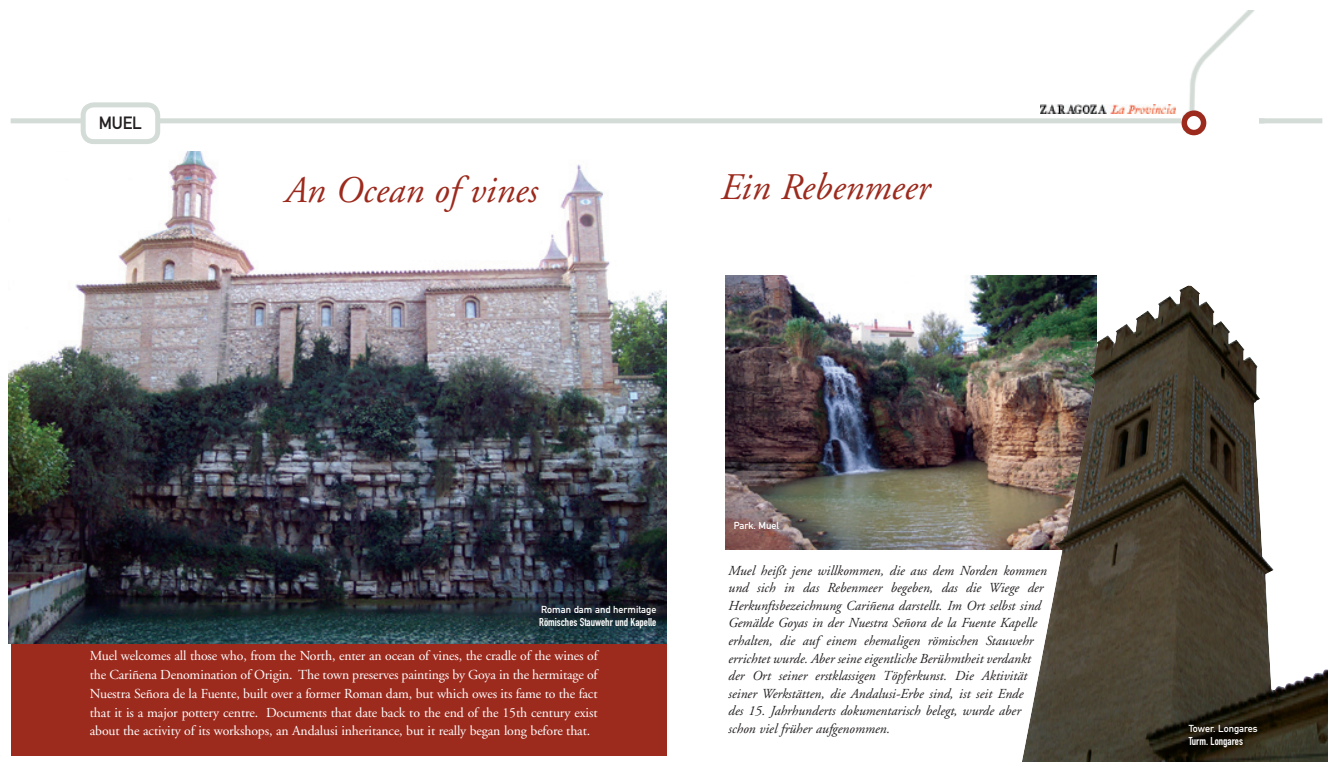
<style>
.page{position:relative;width:1333px;height:766px;background:#fff}
.page>*{position:absolute;margin:0;border:0;box-sizing:border-box;transform-origin:0 0}
.t1{font:italic 37.5px "Adobe Garamond";color:#9c2a1d}
.t2{font:17.5px "DIN Mittelschrift";color:#231f20}
.t3{font:italic 13.75px/17.5px "Adobe Garamond";color:#231f20}
.t4{font:13.75px/18.8px "Adobe Garamond";letter-spacing:-.01em;color:#fff;text-align:justify}
.t5{font:11.25px "DIN Engschrift";color:#fff}
.t6{font:10px "DIN Mittelschrift";color:#fff}
</style>
<div class="page">
<div style="left:11px;top:422px;width:655px;height:333px;background:#9c2a1d"></div>
<img style="left:8px;top:151px;width:658px;height:492px">
<div style="left:11px;top:118px;width:1311px;height:5px;background:#d4dcd7"></div>
<img style="left:1181px;top:11px;width:77px;height:124px">
<div style="left:1184px;top:113px;width:19px;height:19px;background:#fff;border-radius:50%"></div>
<div style="left:1181px;top:110px;width:25px;height:25px;border:6px solid #9c2a1d;border-radius:50%"></div>
<img style="left:726px;top:275px;width:369px;height:274px">
<img style="left:1006px;top:285px;width:321px;height:475px">
<img style="left:1040px;top:105px;width:135px;height:8px">
<div style="left:83px;top:105px;width:75px;height:36px;background:#fff;border-radius:11px"></div>
<div style="left:81px;top:102px;width:79px;height:42px;border:5px solid #d4dcd7;border-radius:11px"></div>
<p class="t2" style="left:99px;top:112px;width:44px">MUEL</p>
<p class="t1" style="left:283px;top:170px;width:254px">An Ocean of vines</p>
<p class="t1" style="left:719px;top:167px;width:211px">Ein Rebenmeer</p>
<p class="t6" style="left:733px;top:520px;width:47px">Park. Muel</p>
<p class="t6" style="left:541px;top:603px;width:117px">Roman dam and hermitage</p>
<p class="t5" style="left:539px;top:615px;width:119px">Römisches Stauwehr und Kapelle</p>
<p class="t4" style="left:90px;top:646px;width:509px">Muel welcomes all those who, from the North, enter an ocean of vines, the cradle of the wines of the Cariñena Denomination of Origin. The town preserves paintings by Goya in the hermitage of Nuestra Señora de la Fuente, built over a former Roman dam, but which owes its fame to the fact that it is a major pottery centre. Documents that date back to the end of the 15th century exist about the activity of its workshops, an Andalusi inheritance, but it really began long before that.</p>
<p class="t3" style="left:727px;top:562px;width:320px">Muel heißt jene willkommen, die aus dem Norden kommen und sich in das Rebenmeer begeben, das die Wiege der Herkunftsbezeichnung Cariñena darstellt. Im Ort selbst sind Gemälde Goyas in der Nuestra Señora de la Fuente Kapelle erhalten, die auf einem ehemaligen römischen Stauwehr errichtet wurde. Aber seine eigentliche Berühmtheit verdankt der Ort seiner erstklassigen Töpferkunst. Die Aktivität seiner Werkstätten, die Andalusi-Erbe sind, ist seit Ende<br>des 15. Jahrhunderts dokumentarisch belegt, wurde aber schon viel früher aufgenommen.</p>
<p class="t6" style="left:1188px;top:722px;width:70px">Tower. Longares</p>
<p class="t5" style="left:1188px;top:734px;width:56px">Turm. Longares</p>
</div>
